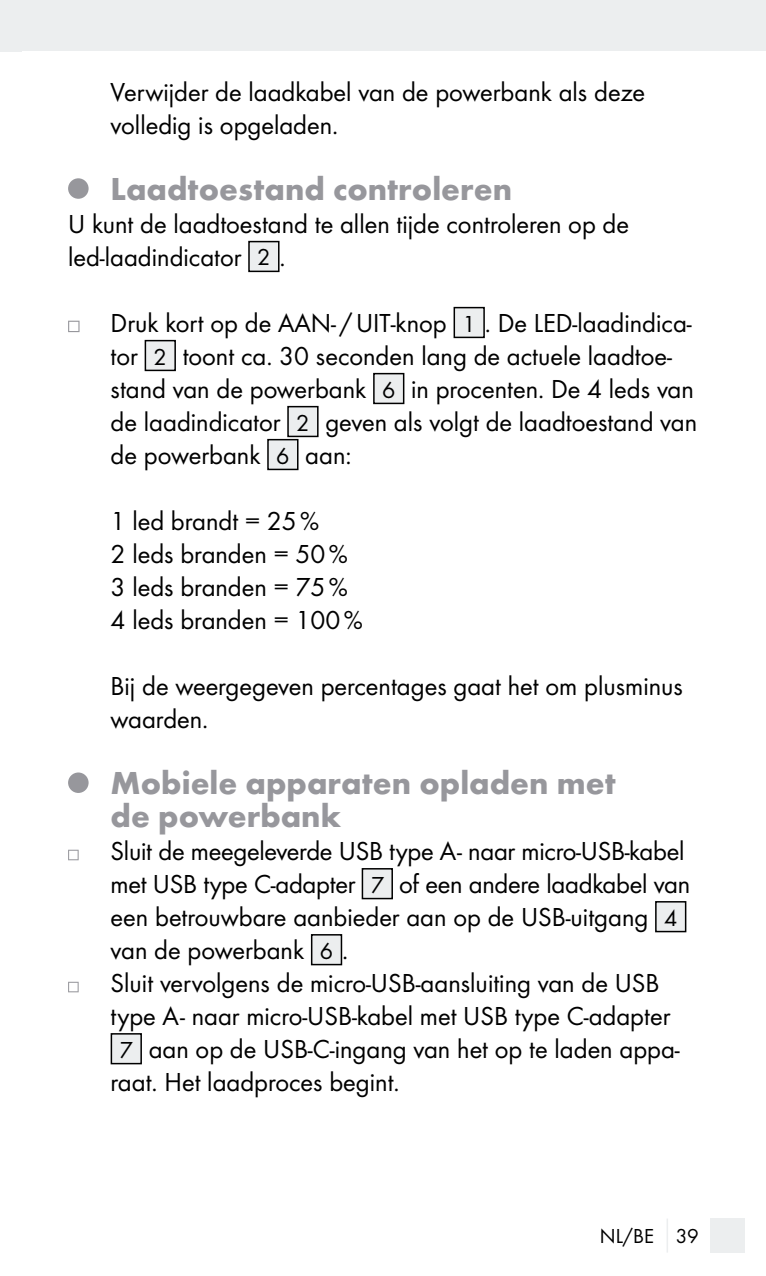
<style>
.page{position:relative;width:766px;height:1276px;background:#fff}
.page>*{position:absolute;margin:0;border:0;box-sizing:border-box;transform-origin:0 0}
.t1{font:700 33px/33px "Futura";color:#97979c}
.t2{font:27px/33px "Futura Boo";color:#000}
.t3{font:21px "Futura Boo";color:#000}
.s1{font-size:24px}
</style>
<div class="page">
<div style="left:0;top:0;width:765px;height:51px;background:#eceeef"></div>
<div style="left:710px;top:1218px;width:34px;height:34px;background:#eceeef"></div>
<hr style="left:666px;top:1218px;width:2px;height:34px;background:#eceeef">
<div style="left:68px;top:178px;width:21px;height:21px;background:#97979c;border-radius:50%"></div>
<div style="left:249px;top:242px;width:30px;height:29px;background:#eceeef"></div>
<div style="left:248px;top:241px;width:31px;height:31px;border:2px solid #000"></div>
<svg style="left:68px;top:321px;width:11px;height:11px"></svg>
<div style="left:454px;top:308px;width:30px;height:29px;background:#eceeef"></div>
<div style="left:453px;top:307px;width:31px;height:31px;border:2px solid #000"></div>
<div style="left:145px;top:341px;width:30px;height:29px;background:#eceeef"></div>
<div style="left:145px;top:340px;width:31px;height:31px;border:2px solid #000"></div>
<div style="left:374px;top:374px;width:29px;height:29px;background:#eceeef"></div>
<div style="left:373px;top:373px;width:31px;height:31px;border:2px solid #000"></div>
<div style="left:288px;top:407px;width:30px;height:29px;background:#eceeef"></div>
<div style="left:287px;top:406px;width:31px;height:31px;border:2px solid #000"></div>
<div style="left:268px;top:440px;width:30px;height:29px;background:#eceeef"></div>
<div style="left:267px;top:439px;width:31px;height:31px;border:2px solid #000"></div>
<div style="left:68px;top:772px;width:21px;height:21px;background:#97979c;border-radius:50%"></div>
<svg style="left:68px;top:849px;width:11px;height:11px"></svg>
<div style="left:362px;top:869px;width:30px;height:29px;background:#eceeef"></div>
<div style="left:361px;top:868px;width:32px;height:31px;border:2px solid #000"></div>
<div style="left:655px;top:902px;width:30px;height:29px;background:#eceeef"></div>
<div style="left:655px;top:901px;width:31px;height:31px;border:2px solid #000"></div>
<div style="left:311px;top:935px;width:30px;height:29px;background:#eceeef"></div>
<div style="left:311px;top:934px;width:31px;height:31px;border:2px solid #000"></div>
<svg style="left:68px;top:981px;width:11px;height:11px"></svg>
<div style="left:111px;top:1034px;width:30px;height:29px;background:#eceeef"></div>
<div style="left:111px;top:1033px;width:31px;height:31px;border:2px solid #000"></div>
<p class="t2" style="left:111px;top:75px;width:536px">Verwijder de laadkabel van de powerbank als deze volledig is opgeladen.</p>
<p class="t1" style="left:111px;top:172px;width:403px">Laadtoestand controleren</p>
<p class="t2" style="left:68px;top:207px;width:562px">U kunt de laadtoestand te allen tijde controleren op de led-laadindicator <span class="s1">2</span> .</p>
<p class="t2" style="left:111px;top:306px;width:588px">Druk kort op de AAN- /UIT-knop <span class="s1">1</span> . De LED-laadindica&shy;tor <span class="s1">2</span> toont ca. 30 seconden lang de actuele laadtoe&shy;stand van de powerbank <span class="s1">6</span> in procenten. De 4 leds van de laadindicator <span class="s1">2</span> geven als volgt de laadtoestand van de powerbank <span class="s1">6</span> aan:</p>
<p class="t2" style="left:111px;top:504px;width:253px">1 led brandt = 25%<br>2 leds branden = 50%<br>3 leds branden = 75%<br>4 leds branden = 100%</p>
<p class="t2" style="left:111px;top:669px;width:574px">Bij de weergegeven percentages gaat het om plusminus waarden.</p>
<p class="t1" style="left:111px;top:766px;width:506px">Mobiele apparaten opladen met de powerbank</p>
<p class="t2" style="left:111px;top:834px;width:575px">Sluit de meegeleverde USB type A- naar micro-USB-kabel</p>
<p class="t2" style="left:111px;top:867px;width:581px">met USB type C-adapter <span class="s1">7</span> of een andere laadkabel van</p>
<p class="t2" style="left:111px;top:900px;width:568px">een betrouwbare aanbieder aan op de USB-uitgang <span class="s1">4</span></p>
<p class="t2" style="left:111px;top:933px;width:239px">van de powerbank <span class="s1">6</span> .</p>
<p class="t2" style="left:111px;top:966px;width:550px">Sluit vervolgens de micro-USB-aansluiting van de USB</p>
<p class="t2" style="left:111px;top:999px;width:561px">type A- naar micro-USB-kabel met USB type C-adapter</p>
<p class="t2" style="left:120px;top:1032px;width:561px"><span class="s1">7</span> aan op de USB-C-ingang van het op te laden appa-</p>
<p class="t2" style="left:111px;top:1065px;width:290px">raat. Het laadproces begint.</p>
<p class="t3" style="left:599px;top:1224px;width:100px">NL/BE 39</p>
</div>
